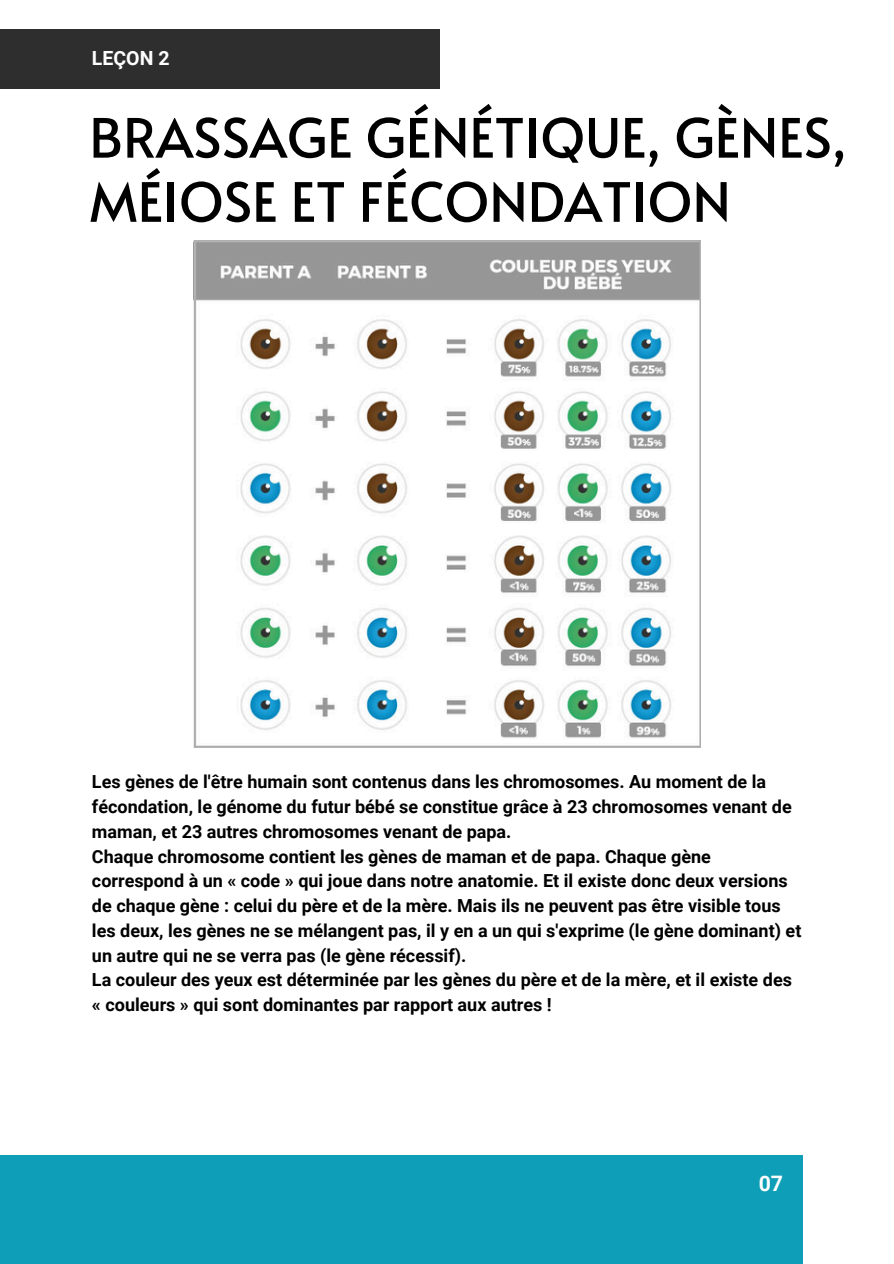
<style>
.page{position:relative;width:894px;height:1264px;background:#fff}
.page>*{position:absolute;margin:0;border:0;box-sizing:border-box;transform-origin:0 0}
.t1{font:54px/64.2px "Alata";color:#000001}
.t2{font:700 21.3px "Roboto";color:#fff}
.t3{font:700 19.5px "Roboto";color:#fff}
.t4{font:700 18px/24.8px "Roboto";color:#000}
</style>
<div class="page">
<div style="left:0;top:30px;width:440px;height:59px;background:#2e2e2e"></div>
<div style="left:0;top:1154px;width:802px;height:109px;background:#0e9eb7"></div>
<img style="left:194px;top:241px;width:506px;height:506px">
<h1 class="t3" style="left:92px;top:46px;width:79px">LEÇON 2</h1>
<h2 class="t1" style="left:89px;top:103px;width:758px">BRASSAGE GÉNÉTIQUE, GÈNES,<br>MÉIOSE ET FÉCONDATION</h2>
<p class="t4" style="left:92px;top:769px;width:701px">Les gènes de l'être humain sont contenus dans les chromosomes. Au moment de la fécondation, le génome du futur bébé se constitue grâce à 23 chromosomes venant de maman, et 23 autres chromosomes venant de papa.</p>
<p class="t4" style="left:92px;top:844px;width:710px">Chaque chromosome contient les gènes de maman et de papa. Chaque gène correspond à un « code » qui joue dans notre anatomie. Et il existe donc deux versions de chaque gène : celui du père et de la mère. Mais ils ne peuvent pas être visible tous les deux, les gènes ne se mélangent pas, il y en a un qui s'exprime (le gène dominant) et un autre qui ne se verra pas (le gène récessif).</p>
<p class="t4" style="left:92px;top:967px;width:701px">La couleur des yeux est déterminée par les gènes du père et de la mère, et il existe des « couleurs » qui sont dominantes par rapport aux autres !</p>
<p class="t2" style="left:758px;top:1171px;width:26px">07</p>
</div>
